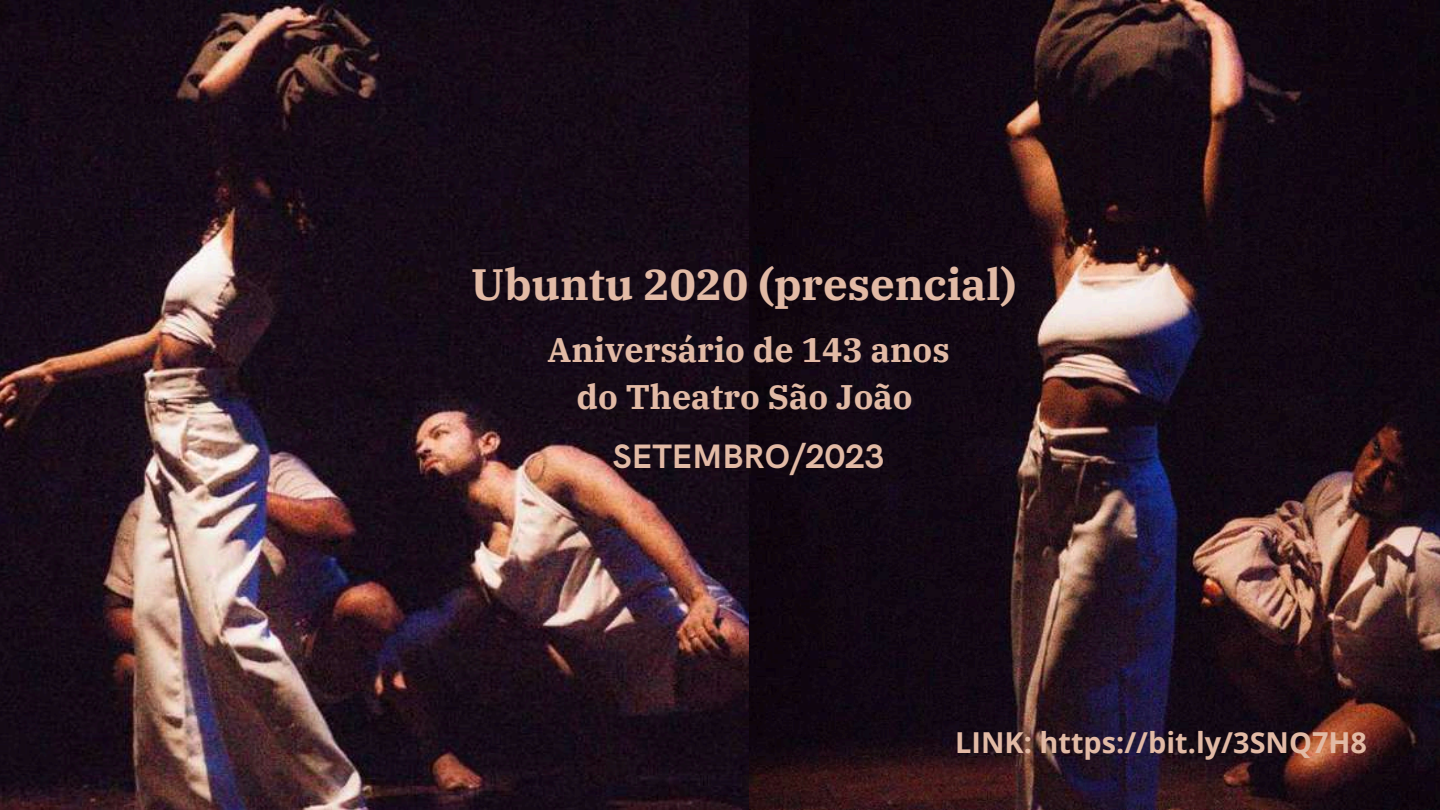
<style>
.page{position:relative;width:1440px;height:810px;background:#fff}
.page>*{position:absolute;margin:0;border:0;box-sizing:border-box;transform-origin:0 0}
.t1{font:700 43.7px "IBM Plex Serif";color:#e2baa5}
.t2{font:700 34px/47.2px "IBM Plex Serif";color:#e2baa5;text-align:center}
.t3{font:700 34px "HK Grotesk";color:#e2baa5}
.t4{font:700 28.9px "Open Sans";color:#e2baa5}
</style>
<div class="page">
<img style="left:0;top:0;width:1440px;height:810px">
<p class="t1" style="left:471px;top:255px;width:547px">Ubuntu 2020 (presencial)</p>
<p class="t2" style="left:548px;top:325px;width:404px">Aniversário de 143 anos do Theatro São João</p>
<p class="t3" style="left:613px;top:437px;width:273px">SETEMBRO/2023</p>
<p class="t4" style="left:955px;top:722px;width:413px">LINK: https://bit.ly/3SNQ7H8</p>
</div>
